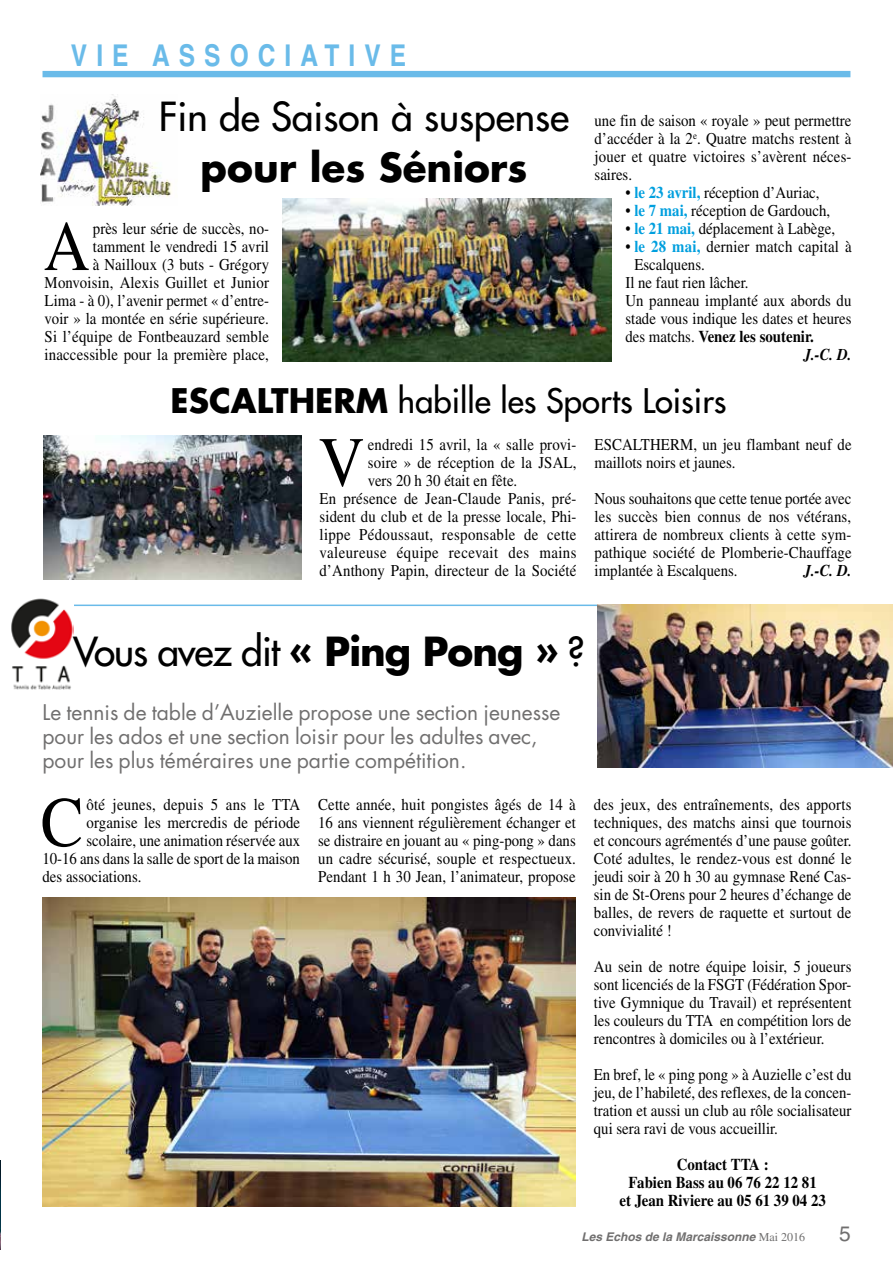
<style>
.page{position:relative;width:893px;height:1263px;background:#fff}
.page>*{position:absolute;margin:0;border:0;box-sizing:border-box;transform-origin:0 0}
.t1{font:70.95px "Times";color:#000;scale:.9 1}
.t2{font:39px "Futura";letter-spacing:-.025em;color:#000}
.t3{font:39px "Futura";color:#000}
.t4{font:700 39px "Futura";color:#000}
.t5{font:33px "Futura";color:#000}
.t6{font:700 condensed 30px "Helvetica";letter-spacing:.3em;color:#6abbe9}
.t7{font:21px/24px "Futura";color:#706f6f}
.t8{font:21px "Helvetica";color:#706f6f}
.t9{font:16.5px/18px "Times";letter-spacing:.005em;color:#000;text-align:justify;scale:.9 1}
.t10{font:700 16.5px/18px "Times";color:#000;text-align:center;scale:.9 1}
.t11{font:16.5px "Times";letter-spacing:.025em;color:#000;scale:.9 1}
.t12{font:16.5px "Times";letter-spacing:.03em;color:#000;scale:.9 1}
.t13{font:italic 700 16.5px "Times";color:#000;scale:.9 1}
.t14{font:italic 700 12px "Helvetica";color:#706f6f}
.s1{font-weight:700;color:#009fde}
.s2{font-weight:400}
.s3{font-weight:700}
.s4{font-family:"Times";font-weight:400;font-style:normal}
</style>
<div class="page">
<div style="left:43px;top:71px;width:807px;height:6px;background:#6abbe9"></div>
<hr style="left:44px;top:604px;width:806px;height:2px;background:#6abbe9">
<img style="left:0;top:1161px;width:1px;height:88px">
<img style="left:283px;top:199px;width:329px;height:162px">
<img style="left:40px;top:98px;width:132px;height:108px">
<img style="left:44px;top:436px;width:258px;height:143px">
<img style="left:11px;top:598px;width:62px;height:92px">
<img style="left:597px;top:605px;width:296px;height:162px">
<img style="left:43px;top:897px;width:532px;height:309px">
<h3 class="t6" style="left:71px;top:37px;width:337px">VIE ASSOCIATIVE</h3>
<h2 class="t3" style="left:159px;top:91px;width:412px">Fin de Saison à suspense</h2>
<h2 class="t4" style="left:201px;top:141px;width:328px">pour les Séniors</h2>
<h1 class="t1" style="left:44px;top:206px;width:53px">A</h1>
<p class="t9" style="left:45px;top:219px;width:251px;text-align:right">près leur série de succès, no&shy;tamment le vendredi 15 avril<br>à Nailloux (3 buts - Grégory Monvoisin, Alexis Guillet et Junior Lima - à 0), l’avenir permet « d’entre&shy;voir » la montée en série supérieure.<br>Si l’équipe de Fontbeauzard semble inaccessible pour la première place,</p>
<p class="t9" style="left:594px;top:111px;width:287px">une fin de saison « royale » peut permettre d’accéder à la 2<sup>e</sup>. Quatre matchs restent à jouer et quatre victoires s’avèrent néces&shy;saires.</p>
<p class="t9" style="left:625px;top:183px;width:217px">• <span class="s1">le 23 avril,</span> réception d’Auriac,</p>
<p class="t9" style="left:625px;top:201px;width:229px">• <span class="s1">le 7 mai,</span> réception de Gardouch,</p>
<p class="t9" style="left:625px;top:219px;width:235px">• <span class="s1">le 21 mai,</span> déplacement à Labège,</p>
<p class="t9" style="left:625px;top:237px;width:253px">• <span class="s1">le 28 mai,</span> dernier match capital à</p>
<p class="t9" style="left:634px;top:255px;width:80px">Escalquens.</p>
<p class="t9" style="left:625px;top:273px;width:138px">Il ne faut rien lâcher.</p>
<p class="t9" style="left:625px;top:291px;width:253px">Un panneau implanté aux abords du</p>
<p class="t9" style="left:625px;top:309px;width:253px">stade vous indique les dates et heures</p>
<p class="t10" style="left:625px;top:327px;width:211px"><span class="s2">des matchs.</span> Venez les soutenir.</p>
<p class="t13" style="left:804px;top:345px;width:55px">J.-C. D.</p>
<h3 class="t5" style="left:171px;top:380px;width:557px"><span class="s3">ESCALTHERM</span> habille les Sports Loisirs</h3>
<h1 class="t1" style="left:319px;top:422px;width:53px">V</h1>
<p class="t9" style="left:368px;top:435px;width:233px">endredi 15 avril, la « salle provi-</p>
<p class="t9" style="left:368px;top:453px;width:233px">soire » de réception de la JSAL,</p>
<p class="t9" style="left:368px;top:471px;width:168px">vers 20 h 30 était en fête.</p>
<p class="t9" style="left:320px;top:489px;width:287px">En présence de Jean-Claude Panis, pré-</p>
<p class="t9" style="left:320px;top:507px;width:287px">sident du club et de la presse locale, Phi-</p>
<p class="t11" style="left:320px;top:525px;width:287px">lippe Pédoussaut, responsable de cette</p>
<p class="t12" style="left:320px;top:543px;width:287px">valeureuse équipe recevait des mains</p>
<p class="t9" style="left:320px;top:561px;width:287px">d’Anthony Papin, directeur de la Société</p>
<p class="t9" style="left:595px;top:435px;width:287px">ESCALTHERM, un jeu flambant neuf de maillots noirs et jaunes.</p>
<p class="t9" style="left:595px;top:489px;width:287px">Nous souhaitons que cette tenue portée avec les succès bien connus de nos vétérans, attirera de nombreux clients à cette sym&shy;pathique société de Plomberie-Chauffage implantée à Escalquens.</p>
<p class="t13" style="left:804px;top:561px;width:55px">J.-C. D.</p>
<h2 class="t2" style="left:73px;top:626px;width:513px">Vous avez dit <span class="s3">« Ping Pong »</span> ?</h2>
<p class="t7" style="left:43px;top:700px;width:519px">Le tennis de table d’Auzielle propose une section jeunesse pour les ados et une section loisir pour les adultes avec, pour les plus téméraires une partie compétition.</p>
<h1 class="t1" style="left:41px;top:782px;width:49px">C</h1>
<p class="t9" style="left:86px;top:795px;width:239px">ôté jeunes, depuis 5 ans le TTA</p>
<p class="t9" style="left:86px;top:813px;width:239px">organise les mercredis de période</p>
<p class="t9" style="left:86px;top:831px;width:239px">scolaire, une animation réservée aux</p>
<p class="t9" style="left:43px;top:849px;width:288px">10-16 ans dans la salle de sport de la maison</p>
<p class="t9" style="left:43px;top:867px;width:111px">des associations.</p>
<p class="t9" style="left:318px;top:795px;width:288px">Cette année, huit pongistes âgés de 14 à 16 ans viennent régulièrement échanger et se distraire en jouant au « ping-pong » dans un cadre sécurisé, souple et respectueux.<br>Pendant 1 h 30 Jean, l’animateur, propose</p>
<p class="t9" style="left:594px;top:795px;width:288px">des jeux, des entraînements, des apports techniques, des matchs ainsi que tournois et concours agrémentés d’une pause goûter.<br>Coté adultes, le rendez-vous est donné le jeudi soir à 20 h 30 au gymnase René Cas&shy;sin de St-Orens pour 2 heures d’échange de balles, de revers de raquette et surtout de convivialité !</p>
<p class="t9" style="left:594px;top:957px;width:288px">Au sein de notre équipe loisir, 5 joueurs sont licenciés de la FSGT (Fédération Spor&shy;tive Gymnique du Travail) et représentent les couleurs du TTA en compétition lors de rencontres à domiciles ou à l’extérieur.</p>
<p class="t9" style="left:594px;top:1065px;width:288px">En bref, le « ping pong » à Auzielle c’est du jeu, de l’habileté, des reflexes, de la concen&shy;tration et aussi un club au rôle socialisateur qui sera ravi de vous accueillir.</p>
<p class="t10" style="left:619px;top:1155px;width:231px">Contact TTA :<br>Fabien Bass au 06 76 22 12 81<br>et Jean Riviere au 05 61 39 04 23</p>
<p class="t14" style="left:581px;top:1229px;width:225px">Les Echos de la Marcaissonne <span class="s4">Mai 2016</span></p>
<p class="t8" style="left:839px;top:1221px;width:13px">5</p>
</div>
